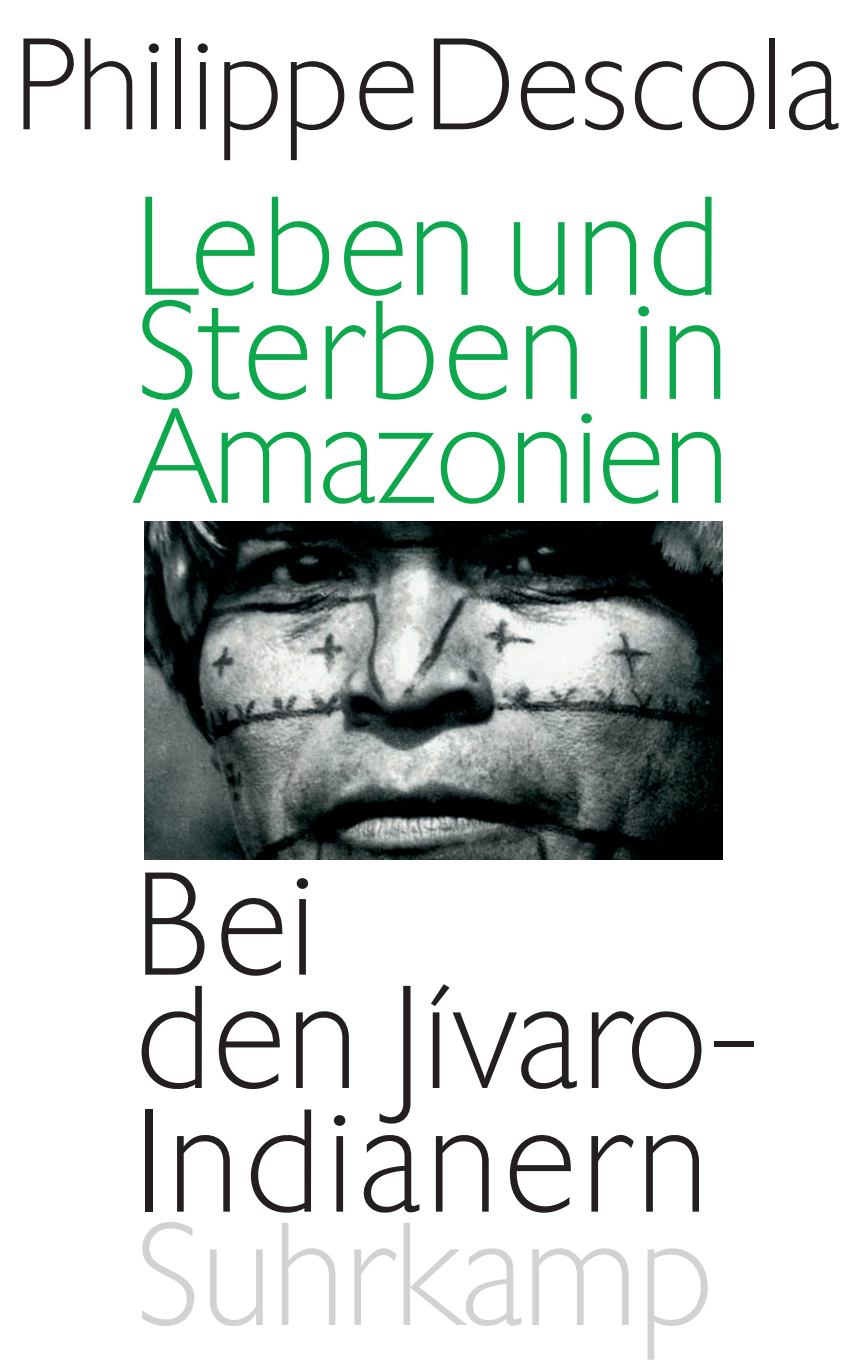
<style>
.page{position:relative;width:862px;height:1372px;background:#fff}
.page>*{position:absolute;margin:0;border:0;box-sizing:border-box;transform-origin:0 0}
.t1{font:200 141.75px/118.4px "Chantilly";letter-spacing:.03em;color:#231f20}
.t2{font:200 141.75px "Chantilly";letter-spacing:-.01em;color:#d1d2d4}
.t3{font:200 136.12px/104px "Chantilly";letter-spacing:.015em;color:#0ca84b}
.t4{font:200 131.17px "Chantilly";letter-spacing:-.02em;color:#0ca84b}
.t5{font:200 126px "Chantilly";color:#231f20}
</style>
<div class="page">
<img style="left:145px;top:521px;width:577px;height:338px">
<p class="t5" style="left:14px;top:13px;width:826px">Philippe Descola</p>
<p class="t3" style="left:135px;top:197px;width:595px">Leben und<br>Sterben in</p>
<p class="t4" style="left:135px;top:382px;width:596px">Amazonien</p>
<p class="t1" style="left:135px;top:868px;width:624px">Bei<br>den Jívaro-<br>Indianern</p>
<p class="t2" style="left:135px;top:1194px;width:580px">Suhrkamp</p>
</div>
